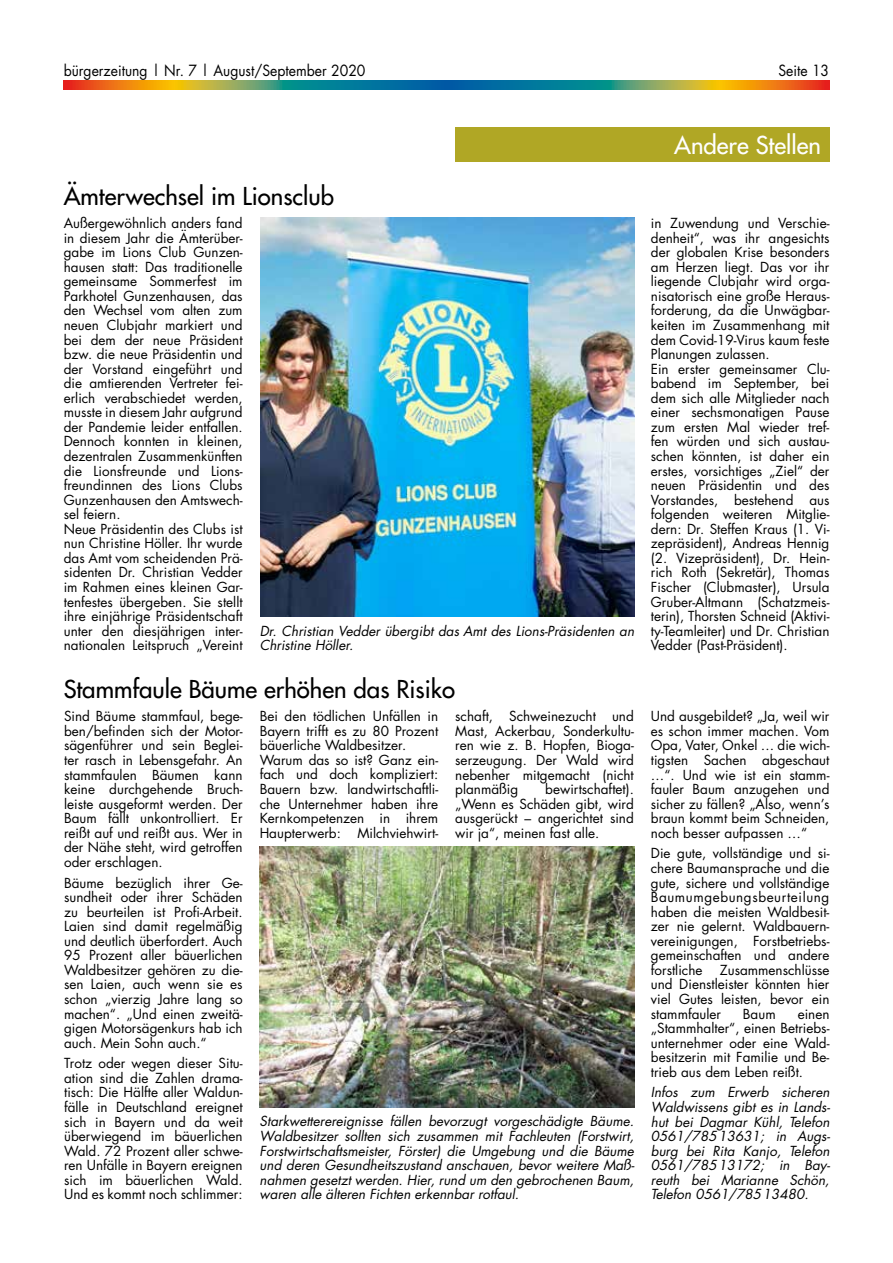
<style>
.page{position:relative;width:893px;height:1263px;background:#fff}
.page>*{position:absolute;margin:0;border:0;box-sizing:border-box;transform-origin:0 0}
.t1{font:24px "Futura";color:#000}
.t2{font:24px "Futura";color:#fff}
.t3{font:15px "Futura";color:#000;scale:.93 1}
.t4{font:13.5px/14.5px "Futura";color:#000;text-align:justify}
.t5{font:italic 13.5px/14.5px "Futura";color:#000;text-align:justify}
</style>
<div class="page">
<svg style="left:64px;top:81px;width:382px;height:8px;background:#71865e"></svg>
<svg style="left:446px;top:81px;width:383px;height:8px;background:#70865e"></svg>
<div style="left:455px;top:128px;width:374px;height:34px;background:#b0a725"></div>
<img style="left:260px;top:218px;width:374px;height:399px">
<img style="left:260px;top:846px;width:374px;height:262px">
<p class="t3" style="left:64px;top:60px;width:326px">bürgerzeitung | Nr. 7 | August/September 2020</p>
<p class="t3" style="left:778px;top:60px;width:56px">Seite 13</p>
<h1 class="t1" style="left:64px;top:181px;width:272px">Ämterwechsel im Lionsclub</h1>
<p class="t4" style="left:64px;top:216px;width:180px;text-align:left">Außergewöhnlich anders fand in diesem Jahr die Ämterüber&shy;gabe im Lions Club Gunzen&shy;hausen statt: Das traditionelle gemeinsame Sommerfest im<br>Parkhotel Gunzenhausen, das den Wechsel vom alten zum neuen Clubjahr markiert und bei dem der neue Präsident bzw. die neue Präsidentin und der Vorstand eingeführt und die amtierenden Vertreter fei&shy;erlich verabschiedet werden, musste in diesem Jahr aufgrund der Pandemie leider entfallen.<br>Dennoch konnten in kleinen, dezentralen Zusammenkünften die Lionsfreunde und Lions&shy;freundinnen des Lions Clubs<br>Gunzenhausen den Amtswech&shy;sel feiern.<br>Neue Präsidentin des Clubs ist nun Christine Höller. Ihr wurde das Amt vom scheidenden Prä&shy;sidenten Dr. Christian Vedder im Rahmen eines kleinen Gar&shy;tenfestes übergeben. Sie stellt ihre einjährige Präsidentschaft unter den diesjährigen inter&shy;nationalen Leitspruch „Vereint</p>
<p class="t5" style="left:260px;top:623px;width:376px">Dr. Christian Vedder übergibt das Amt des Lions-Präsidenten an<br>Christine Höller.</p>
<h1 class="t1" style="left:64px;top:674px;width:393px">Stammfaule Bäume erhöhen das Risiko</h1>
<p class="t4" style="left:64px;top:709px;width:180px">Sind Bäume stammfaul, bege&shy;ben/befinden sich der Motor&shy;sägenführer und sein Beglei&shy;ter rasch in Lebensgefahr. An stammfaulen Bäumen kann keine durchgehende Bruch&shy;leiste ausgeformt werden. Der Baum fällt unkontrolliert. Er reißt auf und reißt aus. Wer in der Nähe steht, wird getroffen oder erschlagen.</p>
<p class="t4" style="left:64px;top:875px;width:180px">Bäume bezüglich ihrer Ge&shy;sundheit oder ihrer Schäden zu beurteilen ist Profi-Arbeit.<br>Laien sind damit regelmäßig und deutlich überfordert. Auch 95 Prozent aller bäuerlichen Waldbesitzer gehören zu die&shy;sen Laien, auch wenn sie es schon „vierzig Jahre lang so machen“. „Und einen zweitä&shy;gigen Motorsägenkurs hab ich auch. Mein Sohn auch.“</p>
<p class="t4" style="left:64px;top:1056px;width:180px">Trotz oder wegen dieser Situ&shy;ation sind die Zahlen drama&shy;tisch: Die Hälfte aller Waldun&shy;fälle in Deutschland ereignet sich in Bayern und da weit überwiegend im bäuerlichen Wald. 72 Prozent aller schwe&shy;ren Unfälle in Bayern ereignen sich im bäuerlichen Wald.<br>Und es kommt noch schlimmer:</p>
<p class="t4" style="left:260px;top:709px;width:180px;text-align:left">Bei den tödlichen Unfällen in<br>Bayern trifft es zu 80 Prozent bäuerliche Waldbesitzer.<br>Warum das so ist? Ganz ein&shy;fach und doch kompliziert:<br>Bauern bzw. landwirtschaftli&shy;che Unternehmer haben ihre<br>Kernkompetenzen in ihrem<br>Haupterwerb: Milchviehwirt-</p>
<p class="t4" style="left:455px;top:709px;width:180px">schaft, Schweinezucht und Mast, Ackerbau, Sonderkultu&shy;ren wie z. B. Hopfen, Bioga&shy;serzeugung. Der Wald wird nebenher mitgemacht (nicht planmäßig</p>
<p class="t4" style="left:455px;top:782px;width:180px;text-indent:90px">bewirtschaftet). „Wenn es Schäden gibt, wird ausgerückt – angerichtet sind wir ja“, meinen fast alle.</p>
<p class="t5" style="left:260px;top:1114px;width:376px">Starkwetterereignisse fällen bevorzugt vorgeschädigte Bäume.<br>Waldbesitzer sollten sich zusammen mit Fachleuten (Forstwirt, Forstwirtschaftsmeister, Förster) die Umgebung und die Bäume und deren Gesundheitszustand anschauen, bevor weitere Maß&shy;nahmen gesetzt werden. Hier, rund um den gebrochenen Baum, waren alle älteren Fichten erkennbar rotfaul.</p>
<h1 class="t2" style="left:674px;top:130px;width:148px">Andere Stellen</h1>
<p class="t4" style="left:651px;top:216px;width:180px;text-align:left">in Zuwendung und Verschie&shy;denheit“, was ihr angesichts der globalen Krise besonders am Herzen liegt. Das vor ihr liegende Clubjahr wird orga&shy;nisatorisch eine große Heraus&shy;forderung, da die Unwägbar&shy;keiten im Zusammenhang mit dem Covid-19-Virus kaum feste<br>Planungen zulassen.<br>Ein erster gemeinsamer Clu&shy;babend im September, bei dem sich alle Mitglieder nach einer sechsmonatigen Pause zum ersten Mal wieder tref&shy;fen würden und sich austau&shy;schen könnten, ist daher ein erstes, vorsichtiges „Ziel“ der neuen Präsidentin und des<br>Vorstandes, bestehend aus folgenden weiteren Mitglie&shy;dern: Dr. Steffen Kraus (1. Vi&shy;zepräsident), Andreas Hennig (2. Vizepräsident), Dr. Hein&shy;rich Roth (Sekretär), Thomas<br>Fischer (Clubmaster), Ursula<br>Gruber-Altmann (Schatzmeis&shy;terin), Thorsten Schneid (Aktivi&shy;ty-Teamleiter) und Dr. Christian<br>Vedder (Past-Präsident).</p>
<p class="t4" style="left:651px;top:709px;width:180px">Und ausgebildet? „Ja, weil wir es schon immer machen. Vom Opa, Vater, Onkel … die wich&shy;tigsten Sachen abgeschaut …“. Und wie ist ein stamm&shy;fauler Baum anzugehen und sicher zu fällen? „Also, wenn’s braun kommt beim Schneiden, noch besser aufpassen …“</p>
<p class="t4" style="left:651px;top:846px;width:180px">Die gute, vollständige und si&shy;chere Baumansprache und die gute, sichere und vollständige Baumumgebungsbeurteilung haben die meisten Waldbesit&shy;zer nie gelernt. Waldbauern&shy;vereinigungen, Forstbetriebs&shy;gemeinschaften und andere forstliche</p>
<p class="t4" style="left:651px;top:962px;width:180px;text-indent:69px">Zusammenschlüsse und Dienstleister könnten hier viel Gutes leisten, bevor ein stammfauler</p>
<p class="t4" style="left:743px;top:1006px;width:34px">Baum</p>
<p class="t4" style="left:651px;top:1006px;width:180px;text-indent:147px">einen „Stammhalter“, einen Betriebs&shy;unternehmer oder eine Wald&shy;besitzerin mit Familie und Be&shy;trieb aus dem Leben reißt.</p>
<p class="t5" style="left:651px;top:1085px;width:181px">Infos zum Erwerb sicheren Waldwissens gibt es in Lands&shy;hut bei Dagmar Kühl, Telefon 0561/78513631; in Augs&shy;burg bei Rita Kanjo, Telefon 0561/78513172; in Bay&shy;reuth bei Marianne Schön, Telefon 0561/78513480.</p>
</div>
